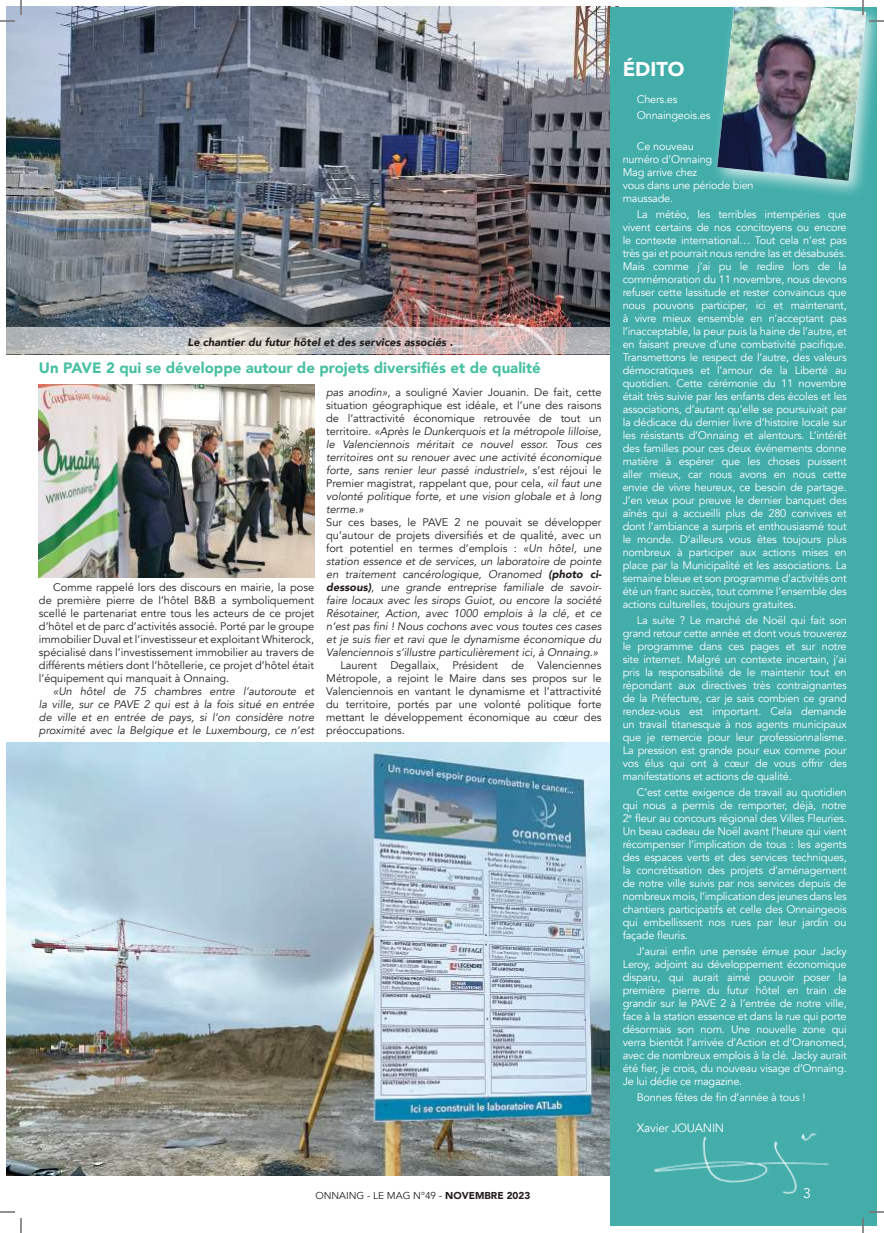
<style>
.page{position:relative;width:884px;height:1233px;background:#fff}
.page>*{position:absolute;margin:0;border:0;box-sizing:border-box;transform-origin:0 0}
.t1{font:900 20px "Avenir";color:#fff}
.t2{font:900 15px "Avenir";color:#48c0a2}
.t3{font:14px "Avenir";color:#fff}
.t4{font:12px "Avenir";letter-spacing:-.02em;color:#fff}
.t5{font:11px/13px "Avenir";letter-spacing:-.02em;color:#fff;text-align:justify}
.t6{font:italic 11px/13px "Avenir";color:#241f1f;text-align:justify}
.t7{font:11px/13px "Avenir";color:#241f1f;text-align:justify}
.t8{font:italic 900 11px "Avenir";color:#241f1f}
.t9{font:10px "Avenir";color:#241f1f}
.s1{font-style:normal}
.s2{font-weight:900}
</style>
<div class="page">
<img style="left:7px;top:742px;width:604px;height:434px">
<img style="left:7px;top:7px;width:604px;height:347px">
<div style="left:611px;top:7px;width:266px;height:1218px;background:#43adaa"></div>
<img style="left:618px;top:1133px;width:259px;height:93px">
<div style="left:711px;top:7px;width:166px;height:192px;background:#fff;opacity:.75"></div>
<img style="left:39px;top:385px;width:275px;height:192px">
<svg style="left:7px;top:327px;width:603px;height:27px;background:#c7c1c1"></svg>
<svg style="left:0;top:1211px;width:15px;height:1px"></svg>
<svg style="left:869px;top:1211px;width:15px;height:1px"></svg>
<svg style="left:0;top:0;width:22px;height:22px"></svg>
<svg style="left:20px;top:1218px;width:2px;height:15px"></svg>
<img style="left:717px;top:0;width:167px;height:181px">
<svg style="left:862px;top:1218px;width:2px;height:15px"></svg>
<p class="t8" style="left:187px;top:333px;width:267px">Le chantier du futur hôtel et des services associés .</p>
<h2 class="t2" style="left:39px;top:355px;width:503px">Un PAVE 2 qui se développe autour de projets diversifiés et de qualité</h2>
<p class="t7" style="left:39px;top:581px;width:277px;text-indent:14px">Comme rappelé lors des discours en mairie, la pose de première pierre de l’hôtel B&amp;B a symboliquement scellé le partenariat entre tous les acteurs de ce projet d’hôtel et de parc d’activités associé. Porté par le groupe immobilier Duval et l’investisseur et exploitant Whiterock, spécialisé dans l’investissement immobilier au travers de différents métiers dont l’hôtellerie, ce projet d’hôtel était l’équipement qui manquait à Onnaing.</p>
<p class="t6" style="left:39px;top:685px;width:277px;text-indent:14px">«Un hôtel de 75 chambres entre l’autoroute et la ville, sur ce PAVE 2 qui est à la fois situé en entrée de ville et en entrée de pays, si l’on considère notre proximité avec la Belgique et le Luxembourg, ce n’est</p>
<p class="t6" style="left:326px;top:385px;width:277px">pas anodin»<span class="s1">, a souligné Xavier Jouanin. De fait, cette situation géographique est idéale, et l’une des raisons de l’attractivité économique retrouvée de tout un territoire.</span> «Après le Dunkerquois et la métropole lilloise, le Valenciennois méritait ce nouvel essor. Tous ces territoires ont su renouer avec une activité économique forte, sans renier leur passé industriel»<span class="s1">, s’est réjoui le Premier magistrat, rappelant que, pour cela,</span> «il faut une volonté politique forte, et une vision globale et à long terme.»</p>
<p class="t6" style="left:326px;top:515px;width:277px"><span class="s1">Sur ces bases, le PAVE 2 ne pouvait se développer qu’autour de projets diversifiés et de qualité, avec un fort potentiel en termes d’emplois :</span> «Un hôtel, une station essence et de services, un laboratoire de pointe en traitement cancérologique, Oranomed <span class="s2">(photo ci&shy;dessous)</span>, une grande entreprise familiale de savoir&shy;faire locaux avec les sirops Guiot, ou encore la société Résotainer, Action, avec 1000 emplois à la clé, et ce n’est pas fini ! Nous cochons avec vous toutes ces cases et je suis fier et ravi que le dynamisme économique du Valenciennois s’illustre particulièrement ici, à Onnaing.»</p>
<p class="t7" style="left:326px;top:659px;width:277px;text-indent:14px">Laurent Degallaix, Président de Valenciennes Métropole, a rejoint le Maire dans ses propos sur le Valenciennois en vantant le dynamisme et l’attractivité du territoire, portés par une volonté politique forte mettant le développement économique au cœur des préoccupations.</p>
<h1 class="t1" style="left:623px;top:52px;width:63px">ÉDITO</h1>
<p class="t5" style="left:637px;top:91px;width:75px;line-height:15.8px">Chers.es<br>Onnaingeois.es</p>
<p class="t5" style="left:623px;top:140px;width:133px;text-align:left;text-indent:14px">Ce nouveau<br>numéro d’Onnaing<br>Mag arrive chez<br>vous dans une période bien maussade.</p>
<p class="t5" style="left:623px;top:208px;width:226px;text-indent:14px">La météo, les terribles intempéries que vivent certains de nos concitoyens ou encore le contexte international… Tout cela n’est pas très gai et pourrait nous rendre las et désabusés.<br>Mais comme j’ai pu le redire lors de la commémoration du 11 novembre, nous devons refuser cette lassitude et rester convaincus que nous pouvons participer, ici et maintenant, à vivre mieux ensemble en n’acceptant pas l’inacceptable, la peur puis la haine de l’autre, et en faisant preuve d’une combativité pacifique.<br>Transmettons le respect de l’autre, des valeurs démocratiques et l’amour de la Liberté au quotidien. Cette cérémonie du 11 novembre était très suivie par les enfants des écoles et les associations, d’autant qu’elle se poursuivait par la dédicace du dernier livre d’histoire locale sur les résistants d’Onnaing et alentours. L’intérêt des familles pour ces deux événements donne matière à espérer que les choses puissent aller mieux, car nous avons en nous cette envie de vivre heureux, ce besoin de partage.<br>J’en veux pour preuve le dernier banquet des aînés qui a accueilli plus de 280 convives et dont l’ambiance a surpris et enthousiasmé tout le monde. D’ailleurs vous êtes toujours plus nombreux à participer aux actions mises en place par la Municipalité et les associations. La semaine bleue et son programme d’activités ont été un franc succès, tout comme l’ensemble des actions culturelles, toujours gratuites.</p>
<p class="t5" style="left:623px;top:614px;width:226px;text-indent:14px">La suite ? Le marché de Noël qui fait son grand retour cette année et dont vous trouverez le programme dans ces pages et sur notre site internet. Malgré un contexte incertain, j’ai pris la responsabilité de le maintenir tout en répondant aux directives très contraignantes de la Préfecture, car je sais combien ce grand rendez-vous est important. Cela demande un travail titanesque à nos agents municipaux que je remercie pour leur professionnalisme.<br>La pression est grande pour eux comme pour vos élus qui ont à cœur de vous offrir des manifestations et actions de qualité.</p>
<p class="t5" style="left:623px;top:786px;width:226px;text-indent:14px">C’est cette exigence de travail au quotidien qui nous a permis de remporter, déjà, notre 2<sup>e</sup> fleur au concours régional des Villes Fleuries.<br>Un beau cadeau de Noël avant l’heure qui vient récompenser l’implication de tous : les agents des espaces verts et des services techniques, la concrétisation des projets d’aménagement de notre ville suivis par nos services depuis de nombreux mois, l’implication des jeunes dans les chantiers participatifs et celle des Onnaingeois qui embellissent nos rues par leur jardin ou façade fleuris.</p>
<p class="t5" style="left:623px;top:944px;width:226px;text-indent:14px">J’aurai enfin une pensée émue pour Jacky Leroy, adjoint au développement économique disparu, qui aurait aimé pouvoir poser la première pierre du futur hôtel en train de grandir sur le PAVE 2 à l’entrée de notre ville, face à la station essence et dans la rue qui porte désormais son nom. Une nouvelle zone qui verra bientôt l’arrivée d’Action et d’Oranomed, avec de nombreux emplois à la clé. Jacky aurait été fier, je crois, du nouveau visage d’Onnaing.<br>Je lui dédie ce magazine.</p>
<p class="t5" style="left:637px;top:1090px;width:170px">Bonnes fêtes de fin d’année à tous !</p>
<p class="t4" style="left:637px;top:1121px;width:89px">Xavier JOUANIN</p>
<p class="t9" style="left:315px;top:1189px;width:216px">ONNAING - LE MAG N°49 - <span class="s2">NOVEMBRE 2023</span></p>
<p class="t3" style="left:803px;top:1185px;width:9px">3</p>
</div>
